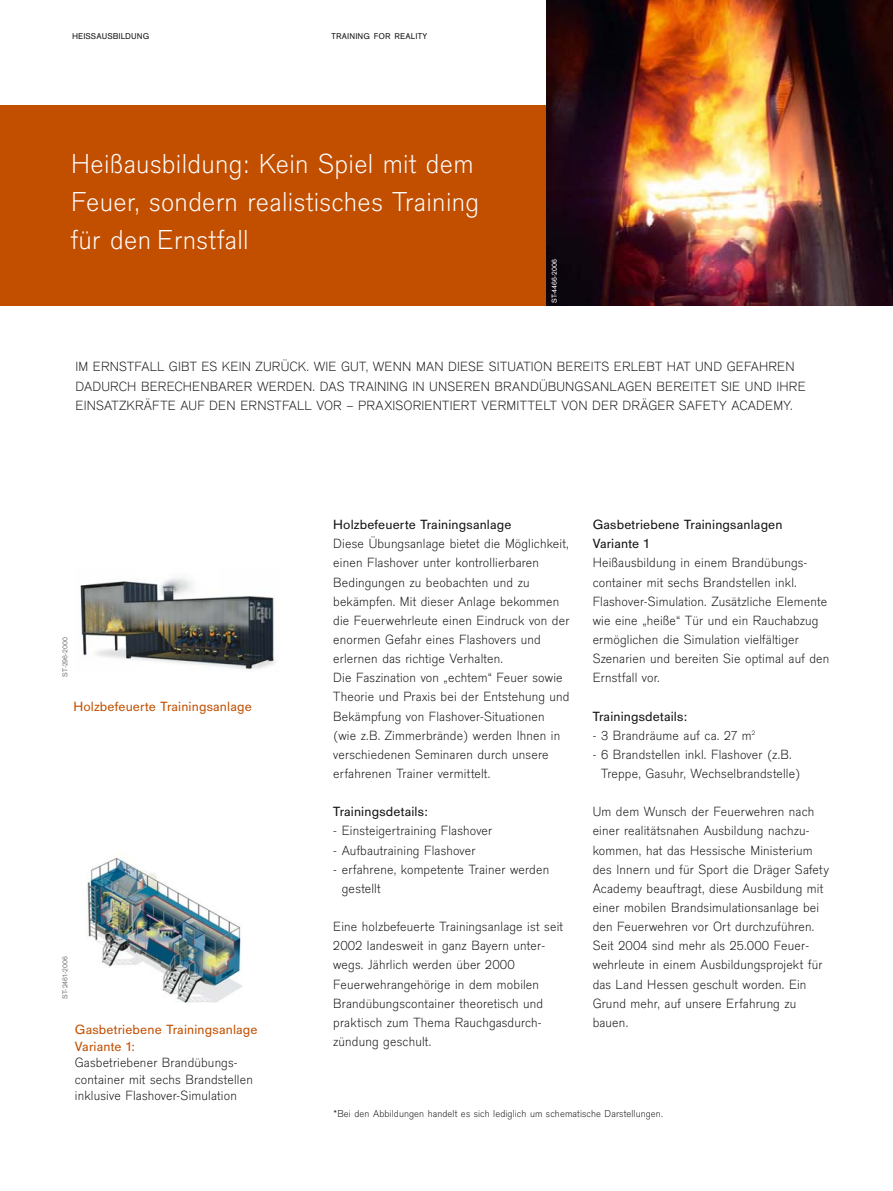
<style>
.page{position:relative;width:893px;height:1191px;background:#fff}
.page>*{position:absolute;margin:0;border:0;box-sizing:border-box;transform-origin:0 0}
.t1{font:300 28.5px/38.2px "Draeger San";letter-spacing:.01em;color:#fff}
.t2{font:300 13.8px/19.2px "Draeger San";letter-spacing:.01em;color:#141314}
.t3{font:13.8px/19.2px "Draeger San";letter-spacing:.01em;color:#141314}
.t4{font:13.8px/16.5px "Draeger San";letter-spacing:.01em;color:#c24f00}
.t5{font:300 10.5px "Draeger San";letter-spacing:.01em;color:#141314}
.t6{font:9px "Draeger San Ver";letter-spacing:.01em;color:#141314}
.t7{font:7.5px "Draeger San";color:#7a7b7d}
.t8{font:7.5px "Draeger San";color:#fff}
</style>
<div class="page">
<div style="left:0;top:105px;width:548px;height:201px;background:#c24f00"></div>
<img style="left:547px;top:1px;width:346px;height:305px">
<img style="left:80px;top:578px;width:196px;height:92px">
<img style="left:87px;top:852px;width:155px;height:151px">
<p class="t6" style="left:72px;top:31px;width:79px">HEIßAUSBILDUNG</p>
<p class="t6" style="left:331px;top:31px;width:97px">TRAINING FOR REALITY</p>
<h1 class="t1" style="left:71px;top:147px;width:409px">Heißausbildung: Kein Spiel mit dem<br>Feuer, sondern realistisches Training für den Ernstfall</h1>
<p class="t8" style="left:551px;top:303px;width:45px;rotate:-90deg">ST-4466-2006</p>
<p class="t2" style="left:75px;top:358px;width:732px">IM ERNSTFALL GIBT ES KEIN ZURÜCK. WIE GUT, WENN MAN DIESE SITUATION BEREITS ERLEBT HAT UND GEFAHREN<br>DADURCH BERECHENBARER WERDEN. DAS TRAINING IN UNSEREN BRANDÜBUNGSANLAGEN BEREITET SIE UND IHRE<br>EINSATZKRÄFTE AUF DEN ERNSTFALL VOR – PRAXISORIENTIERT VERMITTELT VON DER DRÄGER SAFETY ACADEMY.</p>
<p class="t7" style="left:62px;top:676px;width:41px;rotate:-90deg">ST-296-2000</p>
<p class="t4" style="left:74px;top:699px;width:180px">Holzbefeuerte Trainingsanlage</p>
<p class="t7" style="left:62px;top:998px;width:44px;rotate:-90deg">ST-2461-2006</p>
<p class="t4" style="left:75px;top:1022px;width:184px">Gasbetriebene Trainingsanlage<br>Variante 1:</p>
<p class="t2" style="left:75px;top:1055px;width:180px;line-height:16.5px">Gasbetriebener Brandübungs&shy;container mit sechs Brandstellen inklusive Flashover-Simulation</p>
<p class="t3" style="left:333px;top:516px;width:180px">Holzbefeuerte Trainingsanlage</p>
<p class="t2" style="left:333px;top:535px;width:238px">Diese Übungsanlage bietet die Möglichkeit, einen Flashover unter kontrollierbaren Bedingungen zu beobachten und zu bekämpfen. Mit dieser Anlage bekommen die Feuerwehrleute einen Eindruck von der enormen Gefahr eines Flashovers und erlernen das richtige Verhalten.<br>Die Faszination von „echtem“ Feuer sowie Theorie und Praxis bei der Entstehung und Bekämpfung von Flashover-Situationen (wie z.B. Zimmerbrände) werden Ihnen in verschiedenen Seminaren durch unsere erfahrenen Trainer vermittelt.</p>
<p class="t3" style="left:333px;top:803px;width:96px">Trainingsdetails:</p>
<p class="t2" style="left:333px;top:822px;width:161px">- Einsteigertraining Flashover</p>
<p class="t2" style="left:333px;top:841px;width:144px">- Aufbautraining Flashover</p>
<p class="t2" style="left:342px;top:860px;width:209px;text-indent:-9px">- erfahrene, kompetente Trainer werden gestellt</p>
<p class="t2" style="left:333px;top:918px;width:231px">Eine holzbefeuerte Trainingsanlage ist seit 2002 landesweit in ganz Bayern unter&shy;wegs. Jährlich werden über 2000<br>Feuerwehrangehörige in dem mobilen Brandübungscontainer theoretisch und praktisch zum Thema Rauchgasdurch&shy;zündung geschult.</p>
<p class="t3" style="left:593px;top:516px;width:191px">Gasbetriebene Trainingsanlagen<br>Variante 1</p>
<p class="t2" style="left:593px;top:554px;width:238px">Heißausbildung in einem Brandübungs&shy;container mit sechs Brandstellen inkl.<br>Flashover-Simulation. Zusätzliche Elemente wie eine „heiße“ Tür und ein Rauchabzug ermöglichen die Simulation vielfältiger Szenarien und bereiten Sie optimal auf den Ernstfall vor.</p>
<p class="t3" style="left:593px;top:707px;width:96px">Trainingsdetails:</p>
<p class="t2" style="left:593px;top:727px;width:164px">- 3 Brandräume auf ca. 27 m<sup>2</sup></p>
<p class="t2" style="left:601px;top:746px;width:201px;text-indent:-9px">- 6 Brandstellen inkl. Flashover (z.B.<br>Treppe, Gasuhr, Wechselbrandstelle)</p>
<p class="t2" style="left:593px;top:803px;width:238px">Um dem Wunsch der Feuerwehren nach einer realitätsnahen Ausbildung nachzu&shy;kommen, hat das Hessische Ministerium des Innern und für Sport die Dräger Safety Academy beauftragt, diese Ausbildung mit einer mobilen Brandsimulationsanlage bei den Feuerwehren vor Ort durchzuführen.<br>Seit 2004 sind mehr als 25.000 Feuer&shy;wehrleute in einem Ausbildungsprojekt für das Land Hessen geschult worden. Ein Grund mehr, auf unsere Erfahrung zu bauen.</p>
<p class="t5" style="left:334px;top:1109px;width:331px">*Bei den Abbildungen handelt es sich lediglich um schematische Darstellungen.</p>
</div>
